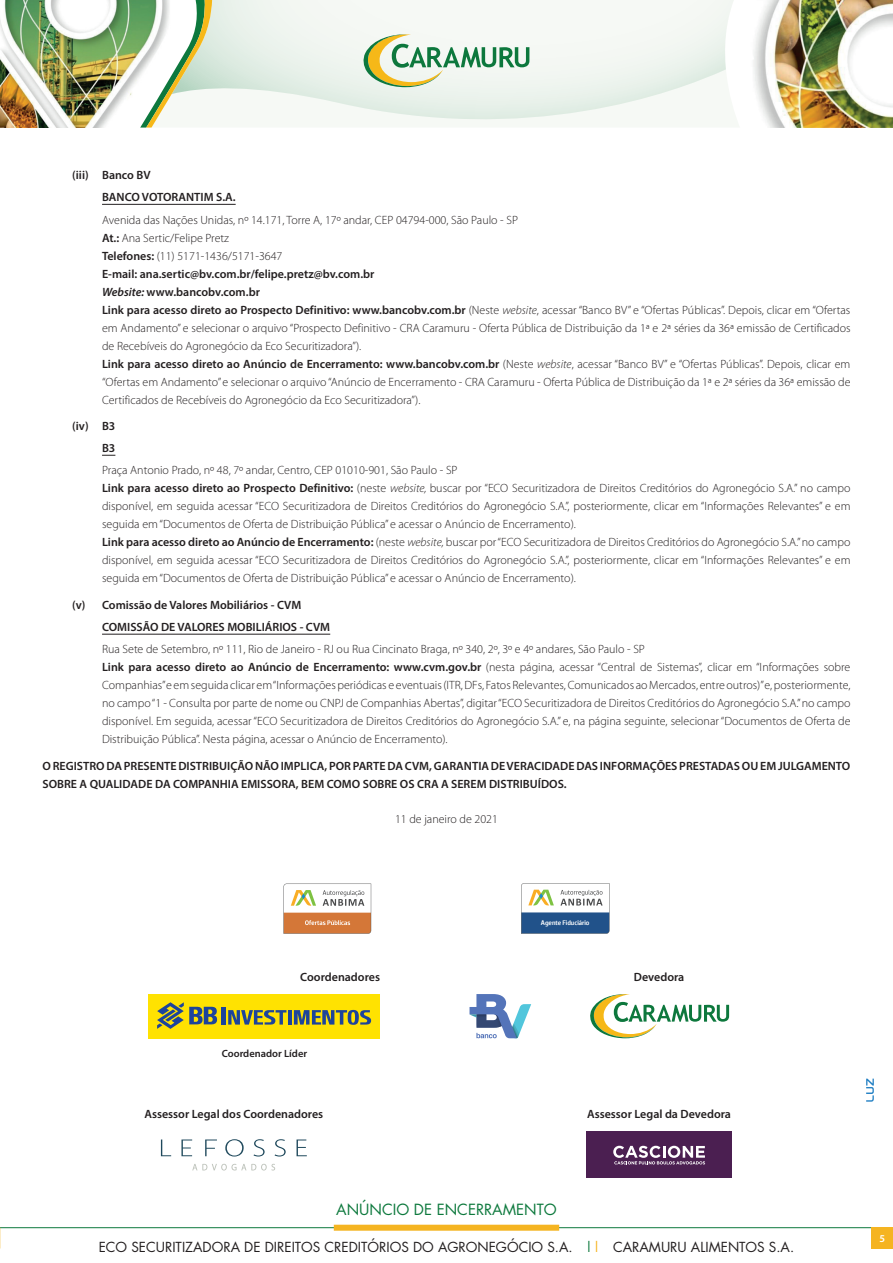
<style>
.page{position:relative;width:893px;height:1263px;background:#fff}
.page>*{position:absolute;margin:0;border:0;box-sizing:border-box;transform-origin:0 0}
.t1{font:15px "Futura";color:#0d793d}
.t2{font:13.5px "Futura";color:#231f20}
.t3{font:300 12px/18px "Myriad Pro";color:#231f20;text-align:justify}
.t4{font:600 12px/18px "Myriad Pro";color:#231f20}
.t5{font:600 10.5px "Myriad Pro";color:#231f20}
.t6{font:600 10.5px "Myriad Pro";color:#fff}
.t7{font:500 6.75px "Dobra W04";color:#fff}
.s1{font-weight:600}
.s2{font-style:italic}
.s3{color:#0d793d}
.s4{color:#f5b421}
</style>
<div class="page">
<hr style="left:0;top:1227px;width:893px;height:1px;background:#0d793d">
<div style="left:334px;top:1225px;width:225px;height:6px;background:#f5b421"></div>
<svg style="left:0;top:1227px;width:1px;height:21px"></svg>
<div style="left:872px;top:1227px;width:21px;height:21px;background:#f5b421"></div>
<img style="left:0;top:0;width:140px;height:128px">
<img style="left:753px;top:0;width:140px;height:128px">
<svg style="left:212px;top:0;width:522px;height:120px"></svg>
<svg style="left:140px;top:0;width:72px;height:128px"></svg>
<svg style="left:362px;top:34px;width:167px;height:53px"></svg>
<hr style="left:102px;top:204px;width:134px;height:1px;background:#231f20">
<svg style="left:102px;top:455px;width:13px;height:1px"></svg>
<hr style="left:102px;top:634px;width:228px;height:1px;background:#231f20">
<svg style="left:283px;top:884px;width:88px;height:50px"></svg>
<svg style="left:521px;top:883px;width:88px;height:51px"></svg>
<svg style="left:469px;top:994px;width:62px;height:44px"></svg>
<div style="left:149px;top:994px;width:231px;height:44px;background:#ffe201"></div>
<hr style="left:288px;top:1010px;width:3px;height:14px;background:#1d449b">
<svg style="left:228px;top:1010px;width:58px;height:14px"></svg>
<hr style="left:222px;top:1007px;width:4px;height:17px;background:#1d449b">
<svg style="left:294px;top:1010px;width:77px;height:15px"></svg>
<svg style="left:157px;top:1002px;width:60px;height:27px"></svg>
<svg style="left:590px;top:994px;width:139px;height:44px"></svg>
<div style="left:586px;top:1132px;width:146px;height:46px;background:#4b1f51"></div>
<svg style="left:613px;top:1146px;width:92px;height:18px"></svg>
<svg style="left:161px;top:1139px;width:10px;height:17px"></svg>
<svg style="left:181px;top:1139px;width:11px;height:17px"></svg>
<svg style="left:205px;top:1139px;width:12px;height:17px"></svg>
<svg style="left:225px;top:1139px;width:19px;height:17px"></svg>
<svg style="left:254px;top:1139px;width:11px;height:17px"></svg>
<svg style="left:275px;top:1139px;width:11px;height:17px"></svg>
<svg style="left:297px;top:1139px;width:10px;height:17px"></svg>
<svg style="left:192px;top:1164px;width:83px;height:6px"></svg>
<svg style="left:866px;top:1078px;width:8px;height:24px"></svg>
<p class="t4" style="left:72px;top:166px;width:80px">(iii) Banco BV</p>
<p class="t4" style="left:102px;top:188px;width:135px">BANCO VOTORANTIM S.A.</p>
<p class="t3" style="left:102px;top:211px;width:417px">Avenida das Nações Unidas, nº 14.171, Torre A, 17º andar, CEP 04794-000, São Paulo - SP</p>
<p class="t3" style="left:102px;top:229px;width:128px"><span class="s1">At.:</span> Ana Sertic/Felipe Pretz</p>
<p class="t3" style="left:102px;top:247px;width:182px"><span class="s1">Telefones:</span> (11) 5171-1436/5171-3647</p>
<p class="t4" style="left:102px;top:264px;width:274px">E-mail: ana.sertic@bv.com.br/felipe.pretz@bv.com.br</p>
<p class="t4" style="left:102px;top:282px;width:159px"><span class="s2">Website:</span> www.bancobv.com.br</p>
<p class="t3" style="left:102px;top:301px;width:750px"><span class="s1">Link para acesso direto ao Prospecto Definitivo: www.bancobv.com.br</span> (Neste <span class="s2">website</span>, acessar “Banco BV” e “Ofertas Públicas”. Depois, clicar em “Ofertas em Andamento” e selecionar o arquivo “Prospecto Definitivo - CRA Caramuru - Oferta Pública de Distribuição da 1ª e 2ª séries da 36ª emissão de Certificados de Recebíveis do Agronegócio da Eco Securitizadora”).</p>
<p class="t3" style="left:102px;top:355px;width:750px"><span class="s1">Link para acesso direto ao Anúncio de Encerramento: www.bancobv.com.br</span> (Neste <span class="s2">website</span>, acessar “Banco BV” e “Ofertas Públicas”. Depois, clicar em “Ofertas em Andamento” e selecionar o arquivo “Anúncio de Encerramento - CRA Caramuru - Oferta Pública de Distribuição da 1ª e 2ª séries da 36ª emissão de Certificados de Recebíveis do Agronegócio da Eco Securitizadora”).</p>
<p class="t4" style="left:72px;top:417px;width:45px">(iv) B3</p>
<p class="t4" style="left:102px;top:439px;width:15px">B3</p>
<p class="t3" style="left:102px;top:462px;width:357px">Praça Antonio Prado, nº 48, 7º andar, Centro, CEP 01010-901, São Paulo - SP</p>
<p class="t3" style="left:102px;top:480px;width:750px"><span class="s1">Link para acesso direto ao Prospecto Definitivo:</span> (neste <span class="s2">website,</span> buscar por “ECO Securitizadora de Direitos Creditórios do Agronegócio S.A.” no campo disponível, em seguida acessar “ECO Securitizadora de Direitos Creditórios do Agronegócio S.A.”, posteriormente, clicar em “Informações Relevantes” e em seguida em “Documentos de Oferta de Distribuição Pública” e acessar o Anúncio de Encerramento).</p>
<p class="t3" style="left:102px;top:534px;width:750px"><span class="s1">Link para acesso direto ao Anúncio de Encerramento:</span> (neste <span class="s2">website,</span> buscar por “ECO Securitizadora de Direitos Creditórios do Agronegócio S.A.” no campo disponível, em seguida acessar “ECO Securitizadora de Direitos Creditórios do Agronegócio S.A.”, posteriormente, clicar em “Informações Relevantes” e em seguida em “Documentos de Oferta de Distribuição Pública” e acessar o Anúncio de Encerramento).</p>
<p class="t4" style="left:72px;top:596px;width:231px">(v) Comissão de Valores Mobiliários - CVM</p>
<p class="t4" style="left:102px;top:618px;width:230px">COMISSÃO DE VALORES MOBILIÁRIOS - CVM</p>
<p class="t3" style="left:102px;top:641px;width:544px">Rua Sete de Setembro, nº 111, Rio de Janeiro - RJ ou Rua Cincinato Braga, nº 340, 2º, 3º e 4º andares, São Paulo - SP</p>
<p class="t3" style="left:102px;top:659px;width:750px"><span class="s1">Link para acesso direto ao Anúncio de Encerramento: www.cvm.gov.br</span> (nesta página, acessar “Central de Sistemas”, clicar em “Informações sobre Companhias” e em seguida clicar em “Informações periódicas e eventuais (ITR, DFs, Fatos Relevantes, Comunicados ao Mercados, entre outros)” e, posteriormente, no campo “1 - Consulta por parte de nome ou CNPJ de Companhias Abertas”, digitar “ECO Securitizadora de Direitos Creditórios do Agronegócio S.A.” no campo disponível. Em seguida, acessar “ECO Securitizadora de Direitos Creditórios do Agronegócio S.A.” e, na página seguinte, selecionar “Documentos de Oferta de Distribuição Pública”. Nesta página, acessar o Anúncio de Encerramento).</p>
<p class="t4" style="left:43px;top:756px;width:809px">O REGISTRO DA PRESENTE DISTRIBUIÇÃO NÃO IMPLICA, POR PARTE DA CVM, GARANTIA DE VERACIDADE DAS INFORMAÇÕES PRESTADAS OU EM JULGAMENTO<br>SOBRE A QUALIDADE DA COMPANHIA EMISSORA, BEM COMO SOBRE OS CRA A SEREM DISTRIBUÍDOS.</p>
<p class="t3" style="left:395px;top:810px;width:104px">11 de janeiro de 2021</p>
<p class="t7" style="left:541px;top:919px;width:50px">Agente Fiduciário</p>
<p class="t4" style="left:300px;top:968px;width:81px">Coordenadores</p>
<p class="t4" style="left:634px;top:968px;width:52px">Devedora</p>
<p class="t5" style="left:222px;top:1047px;width:87px">Coordenador Líder</p>
<p class="t4" style="left:144px;top:1105px;width:180px">Assessor Legal dos Coordenadores</p>
<p class="t4" style="left:587px;top:1105px;width:145px">Assessor Legal da Devedora</p>
<p class="t1" style="left:336px;top:1199px;width:222px">ANÚNCIO DE ENCERRAMENTO</p>
<p class="t2" style="left:99px;top:1238px;width:697px">ECO SECURITIZADORA DE DIREITOS CREDITÓRIOS DO AGRONEGÓCIO S.A. <span class="s3">|</span><span class="s4">|</span> CARAMURU ALIMENTOS S.A.</p>
<p class="t6" style="left:879px;top:1232px;width:7px">5</p>
</div>
